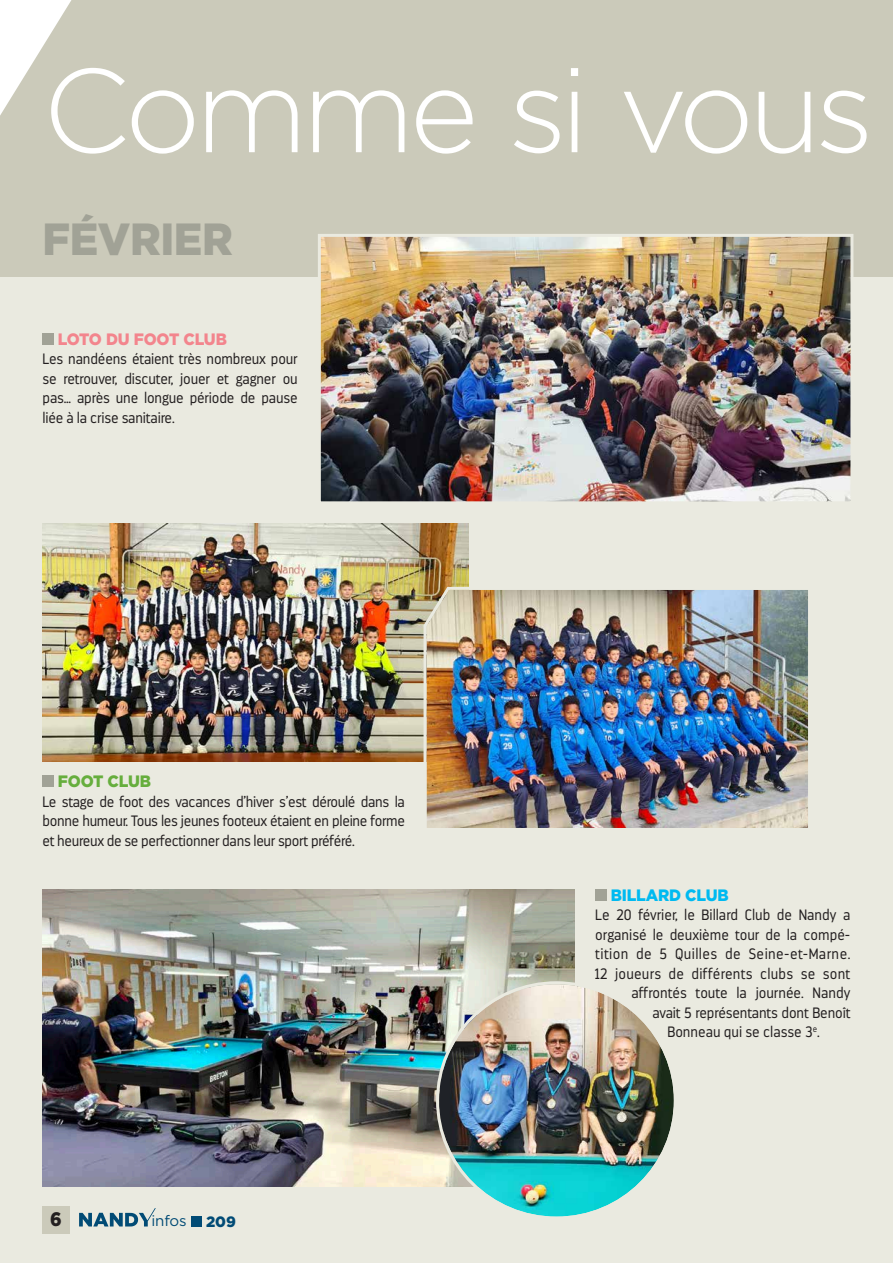
<style>
.page{position:relative;width:893px;height:1263px;background:#eaeae0}
.page>*{position:absolute;margin:0;border:0;box-sizing:border-box;transform-origin:0 0}
.Grand_titre{font:300 118.5px "Gotham";letter-spacing:-.05em;color:#fff}
.Inter_titre{font:900 45px "Gotham";letter-spacing:-.01em;color:#a1a296;scale:.95 1}
.t1{font:900 19.5px "Gotham";color:#231f20;scale:.9 1}
.Inter_titre-2{font:900 16.5px "Gotham";letter-spacing:-.02em;color:#f3858d;scale:.95 1}
.Inter_titre-3{font:900 16.5px "Gotham";letter-spacing:-.01em;color:#00baf1;scale:.95 1}
.Inter_titre-4{font:900 16.5px "Gotham";letter-spacing:-.01em;color:#66ae3d;scale:.95 1}
.t2{font:15.15px "Gotham";letter-spacing:-.01em;color:#014b75}
.Texte_courant{font:300 15px/19.5px "Darwin";color:#231f20;text-align:justify;scale:.95 1}
.Texte_courant-2{font:300 15px "Darwin";letter-spacing:.03em;color:#231f20;scale:.95 1}
.Texte_courant-3{font:300 15px "Darwin";letter-spacing:.02em;color:#231f20;scale:.95 1}
.t3{font:900 15px "Gotham";color:#014b75}
</style>
<div class="page">
<div style="left:0;top:0;width:893px;height:276px;background:#cbcaba"></div>
<div style="left:43px;top:1206px;width:27px;height:27px;background:#cbcaba"></div>
<div style="left:191px;top:1216px;width:11px;height:11px;background:#014b75"></div>
<svg style="left:79px;top:1208px;width:77px;height:18px"></svg>
<svg style="left:0;top:0;width:71px;height:115px"></svg>
<div style="left:43px;top:333px;width:11px;height:12px;background:#a1a296"></div>
<img style="left:316px;top:234px;width:539px;height:268px">
<img style="left:43px;top:890px;width:531px;height:296px">
<img style="left:43px;top:523px;width:426px;height:238px">
<img style="left:421px;top:585px;width:387px;height:243px">
<img style="left:439px;top:984px;width:234px;height:231px">
<div style="left:43px;top:776px;width:11px;height:11px;background:#a1a296"></div>
<div style="left:595px;top:889px;width:12px;height:12px;background:#a1a296"></div>
<p class="Grand_titre" style="left:43px;top:35px;width:833px">Comme si vous</p>
<p class="Inter_titre" style="left:43px;top:208px;width:202px">FÉVRIER</p>
<p class="Inter_titre-2" style="left:58px;top:328px;width:179px">LOTO DU FOOT CLUB</p>
<p class="Texte_courant" style="left:43px;top:349px;width:270px">Les nandéens étaient très nombreux pour se retrouver, discuter, jouer et gagner ou pas… après une longue période de pause liée à la crise sanitaire.</p>
<p class="Inter_titre-4" style="left:58px;top:770px;width:99px">FOOT CLUB</p>
<p class="Texte_courant" style="left:43px;top:792px;width:383px">Le stage de foot des vacances d’hiver s’est déroulé dans la bonne humeur. Tous les jeunes footeux étaient en pleine forme et heureux de se perfectionner dans leur sport préféré.</p>
<p class="t1" style="left:50px;top:1206px;width:14px">6</p>
<p class="t2" style="left:151px;top:1211px;width:37px">infos</p>
<p class="t3" style="left:206px;top:1211px;width:31px">209</p>
<p class="Inter_titre-3" style="left:611px;top:884px;width:126px">BILLARD CLUB</p>
<p class="Texte_courant" style="left:595px;top:905px;width:270px">Le 20 février, le Billard Club de Nandy a</p>
<p class="Texte_courant" style="left:595px;top:925px;width:268px">organisé le deuxième tour de la compé-</p>
<p class="Texte_courant-2" style="left:595px;top:945px;width:270px">tition de 5 Quilles de Seine-et-Marne.</p>
<p class="Texte_courant-3" style="left:595px;top:965px;width:270px">12 joueurs de différents clubs se sont</p>
<p class="Texte_courant" style="left:631px;top:983px;width:232px">affrontés toute la journée. Nandy</p>
<p class="Texte_courant" style="left:652px;top:1003px;width:210px">avait 5 représentants dont Benoît</p>
<p class="Texte_courant" style="left:667px;top:1022px;width:162px">Bonneau qui se classe 3<sup>e</sup>.</p>
</div>
